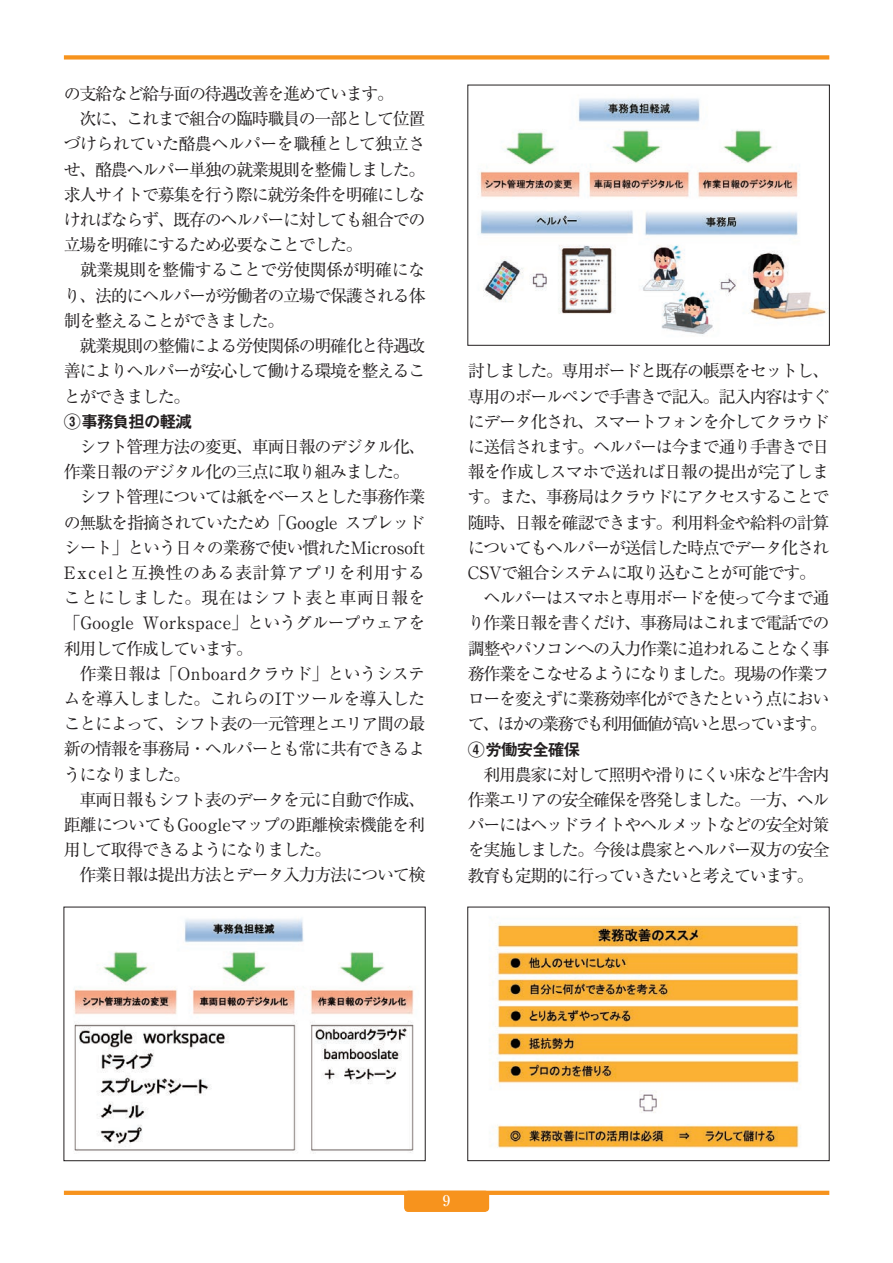
<style>
.page{position:relative;width:893px;height:1263px;background:#fff}
.page>*{position:absolute;margin:0;border:0;box-sizing:border-box;transform-origin:0 0}
.t1{font:16.95px/25.2px "Ryumin Pro";letter-spacing:-.08em;color:#231f20}
.t2{font:16.95px "Midashi Go Pr 5 MB31";letter-spacing:-.08em;color:#231f20}
.t3{font:500 14.85px "Ryumin Pro";color:#fff}
</style>
<div class="page">
<hr style="left:64px;top:1191px;width:765px;height:4px;background:#f7931d">
<div style="left:404px;top:1191px;width:85px;height:21px;background:#f7931d;border-radius:4px"></div>
<div style="left:64px;top:55px;width:765px;height:5px;background:#f7931d"></div>
<img style="left:479px;top:98px;width:349px;height:238px">
<img style="left:490px;top:917px;width:311px;height:231px">
<img style="left:74px;top:918px;width:340px;height:236px">
<p class="t1" style="left:64px;top:80px;width:363px">の支給など給与面の待遇改善を進めています。<br>　次に、これまで組合の臨時職員の一部として位置づけられていた酪農ヘルパーを職種として独立させ、酪農ヘルパー単独の就業規則を整備しました。求人サイトで募集を行う際に就労条件を明確にしなければならず、既存のヘルパーに対しても組合での立場を明確にするため必要なことでした。<br>　就業規則を整備することで労使関係が明確になり、法的にヘルパーが労働者の立場で保護される体制を整えることができました。<br>　就業規則の整備による労使関係の明確化と待遇改善によりヘルパーが安心して働ける環境を整えることができました。</p>
<p class="t2" style="left:64px;top:408px;width:130px">③事務負担の軽減</p>
<p class="t1" style="left:64px;top:433px;width:363px">　シフト管理方法の変更、車両日報のデジタル化、作業日報のデジタル化の三点に取り組みました。　シフト管理については紙をベースとした事務作業の無駄を指摘されていたため「Google スプレッドシート」という日々の業務で使い慣れたMicrosoft<br>Excelと互換性のある表計算アプリを利用することにしました。現在はシフト表と車両日報を「Google Workspace」というグループウェアを利用して作成しています。<br>　作業日報は「Onboardクラウド」というシステムを導入しました。これらのITツールを導入したことによって、シフト表の一元管理とエリア間の最新の情報を事務局・ヘルパーとも常に共有できるようになりました。<br>　車両日報もシフト表のデータを元に自動で作成、距離についてもGoogleマップの距離検索機能を利用して取得できるようになりました。<br>　作業日報は提出方法とデータ入力方法について検</p>
<p class="t1" style="left:468px;top:357px;width:363px">討しました。専用ボードと既存の帳票をセットし、専用のボールペンで手書きで記入。記入内容はすぐにデータ化され、スマートフォンを介してクラウドに送信されます。ヘルパーは今まで通り手書きで日報を作成しスマホで送れば日報の提出が完了します。また、事務局はクラウドにアクセスすることで随時、日報を確認できます。利用料金や給料の計算についてもヘルパーが送信した時点でデータ化され<br>CSVで組合システムに取り込むことが可能です。　ヘルパーはスマホと専用ボードを使って今まで通り作業日報を書くだけ、事務局はこれまで電話での調整やパソコンへの入力作業に追われることなく事務作業をこなせるようになりました。現場の作業フローを変えずに業務効率化ができたという点において、ほかの業務でも利用価値が高いと思っています。</p>
<p class="t2" style="left:468px;top:735px;width:114px">④労働安全確保</p>
<p class="t1" style="left:468px;top:761px;width:363px;text-align:justify">　利用農家に対して照明や滑りにくい床など牛舎内作業エリアの安全確保を啓発しました。一方、ヘルパーにはヘッドライトやヘルメットなどの安全対策を実施しました。今後は農家とヘルパー双方の安全教育も定期的に行っていきたいと考えています。</p>
<p class="t3" style="left:443px;top:1189px;width:9px">9</p>
</div>
